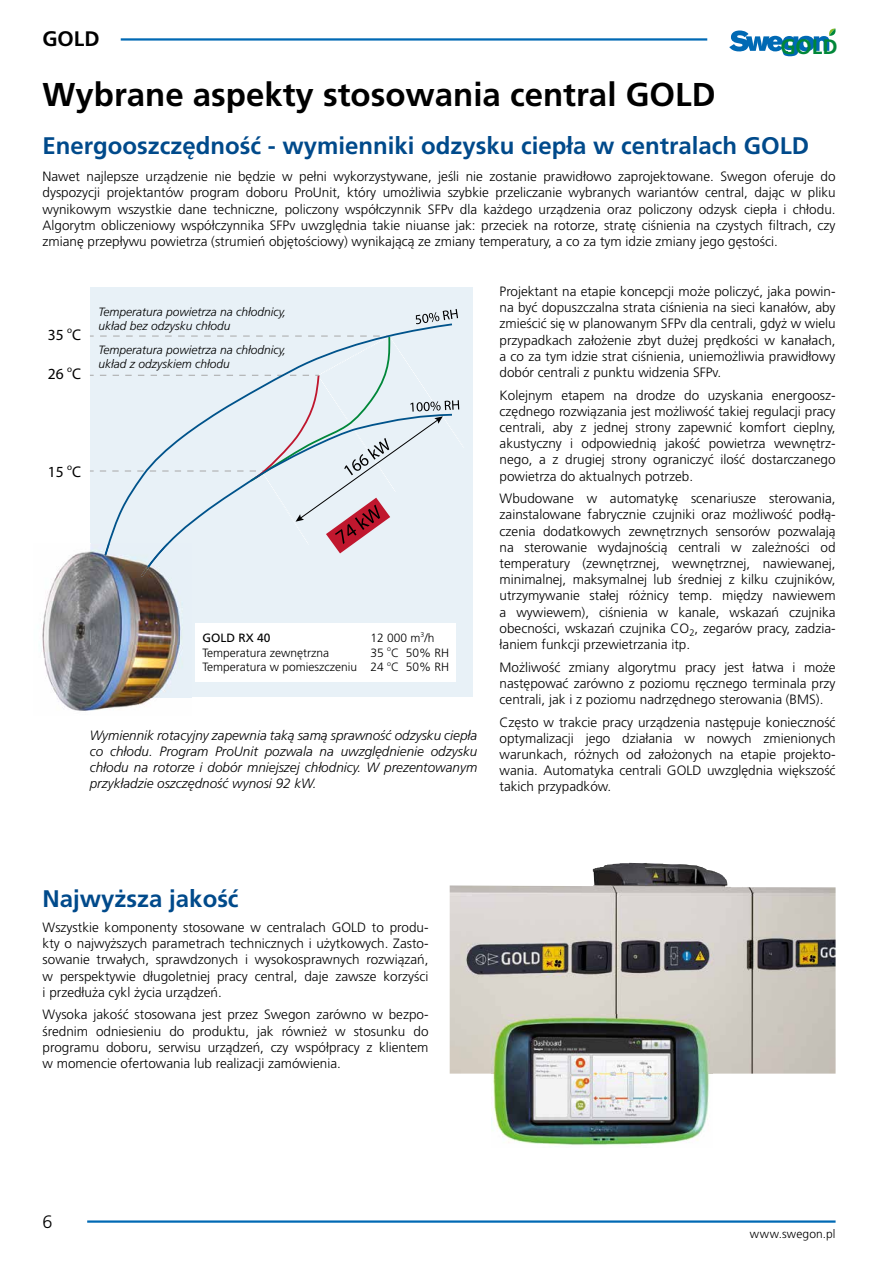
<style>
.page{position:relative;width:893px;height:1263px;background:#fff}
.page>*{position:absolute;margin:0;border:0;box-sizing:border-box;transform-origin:0 0}
.t1{font:700 33px "Frutiger CE";color:#000}
.t2{font:700 24px "Frutiger CE";color:#004a8b}
.t3{font:700 21px "Frutiger CE";color:#000}
.t4{font:700 21px "Frutiger CE";color:#008739}
.t5{font:300 18px "Frutiger CE";color:#000}
.t6{font:15.45px "Myriad Pro";color:#000}
.t7{font:300 13.5px/16.2px "Frutiger CE";color:#000;text-align:justify}
.t8{font:italic 300 13.5px/16.2px "Frutiger CE";color:#000;text-align:justify}
.t9{font:italic 300 12px/14.2px "Frutiger CE";color:#000}
.t10{font:300 12px "Frutiger CE";color:#000}
.t11{font:12px "Frutiger CE";color:#000}
.t12{font:9px "Myriad Pro";color:#000}
.t13{font:300 6.9px "Frutiger CE";color:#000}
</style>
<div class="page">
<svg style="left:729px;top:28px;width:107px;height:28px"></svg>
<hr style="left:121px;top:38px;width:586px;height:3px;background:#0069b4">
<hr style="left:87px;top:1220px;width:749px;height:3px;background:#0069b4">
<div style="left:90px;top:287px;width:382px;height:410px;background:#e8f1f7"></div>
<svg style="left:416px;top:309px;width:42px;height:15px"></svg>
<div style="left:195px;top:623px;width:261px;height:59px;background:#fff"></div>
<img style="left:42px;top:551px;width:48px;height:78px">
<img style="left:42px;top:629px;width:97px;height:82px">
<img style="left:139px;top:697px;width:53px;height:8px">
<img style="left:90px;top:556px;width:92px;height:141px">
<img style="left:141px;top:556px;width:28px;height:21px">
<svg style="left:90px;top:335px;width:373px;height:221px"></svg>
<img style="left:450px;top:863px;width:386px;height:211px">
<img style="left:492px;top:1014px;width:220px;height:131px">
<h3 class="t3" style="left:43px;top:27px;width:59px">GOLD</h3>
<h1 class="t1" style="left:43px;top:75px;width:674px">Wybrane aspekty stosowania central GOLD</h1>
<h3 class="t4" style="left:780px;top:34px;width:59px">GOLD</h3>
<h2 class="t2" style="left:43px;top:132px;width:768px">Energooszczędność - wymienniki odzysku ciepła w centralach GOLD</h2>
<p class="t7" style="left:43px;top:168px;width:795px">Nawet najlepsze urządzenie nie będzie w pełni wykorzystywane, jeśli nie zostanie prawidłowo zaprojektowane. Swegon oferuje do dyspozycji projektantów program doboru ProUnit, który umożliwia szybkie przeliczanie wybranych wariantów central, dając w pliku wynikowym wszystkie dane techniczne, policzony współczynnik SFPv dla każdego urządzenia oraz policzony odzysk ciepła i chłodu.<br>Algorytm obliczeniowy współczynnika SFPv uwzględnia takie niuanse jak: przeciek na rotorze, stratę ciśnienia na czystych filtrach, czy zmianę przepływu powietrza (strumień objętościowy) wynikającą ze zmiany temperatury, a co za tym idzie zmiany jego gęstości.</p>
<p class="t6" style="left:48px;top:325px;width:17px">35</p>
<p class="t12" style="left:67px;top:325px;width:6px">o</p>
<p class="t6" style="left:72px;top:325px;width:10px">C</p>
<p class="t6" style="left:48px;top:365px;width:17px">26</p>
<p class="t12" style="left:67px;top:364px;width:6px">o</p>
<p class="t6" style="left:72px;top:365px;width:10px">C</p>
<p class="t9" style="left:98px;top:305px;width:189px">Temperatura powietrza na chłodnicy, układ bez odzysku chłodu</p>
<p class="t9" style="left:98px;top:343px;width:189px">Temperatura powietrza na chłodnicy, układ z odzyskiem chłodu</p>
<p class="t6" style="left:48px;top:463px;width:17px">15</p>
<p class="t12" style="left:67px;top:462px;width:6px">o</p>
<p class="t6" style="left:72px;top:463px;width:10px">C</p>
<p class="t13" style="left:420px;top:631px;width:5px">3</p>
<p class="t11" style="left:202px;top:631px;width:70px">GOLD RX 40</p>
<p class="t10" style="left:370px;top:631px;width:65px">12 000 m /h</p>
<p class="t10" style="left:202px;top:646px;width:128px">Temperatura zewnętrzna</p>
<p class="t10" style="left:370px;top:646px;width:15px">35</p>
<p class="t13" style="left:387px;top:645px;width:5px">o</p>
<p class="t10" style="left:391px;top:646px;width:60px">C 50% RH</p>
<p class="t10" style="left:202px;top:660px;width:183px">Temperatura w pomieszczeniu 24</p>
<p class="t13" style="left:387px;top:659px;width:5px">o</p>
<p class="t10" style="left:391px;top:660px;width:60px">C 50% RH</p>
<p class="t8" style="left:90px;top:727px;width:389px">Wymiennik rotacyjny zapewnia taką samą sprawność odzysku ciepła co chłodu. Program ProUnit pozwala na uwzględnienie odzysku chłodu na rotorze i dobór mniejszej chłodnicy. W prezentowanym przykładzie oszczędność wynosi 92 kW.</p>
<p class="t7" style="left:500px;top:283px;width:337px">Projektant na etapie koncepcji może policzyć, jaka powin&shy;na być dopuszczalna strata ciśnienia na sieci kanałów, aby zmieścić się w planowanym SFPv dla centrali, gdyż w wielu przypadkach założenie zbyt dużej prędkości w kanałach, a co za tym idzie strat ciśnienia, uniemożliwia prawidłowy dobór centrali z punktu widzenia SFPv.</p>
<p class="t7" style="left:500px;top:387px;width:337px">Kolejnym etapem na drodze do uzyskania energoosz&shy;czędnego rozwiązania jest możliwość takiej regulacji pracy centrali, aby z jednej strony zapewnić komfort cieplny, akustyczny i odpowiednią jakość powietrza wewnętrz&shy;nego, a z drugiej strony ograniczyć ilość dostarczanego powietrza do aktualnych potrzeb.</p>
<p class="t7" style="left:500px;top:490px;width:337px">Wbudowane w automatykę scenariusze sterowania, zainstalowane fabrycznie czujniki oraz możliwość podłą&shy;czenia dodatkowych zewnętrznych sensorów pozwalają na sterowanie wydajnością centrali w zależności od temperatury (zewnętrznej, wewnętrznej, nawiewanej, minimalnej, maksymalnej lub średniej z kilku czujników, utrzymywanie stałej różnicy temp. między nawiewem a wywiewem), ciśnienia w kanale, wskazań czujnika obecności, wskazań czujnika CO<sub>2</sub>, zegarów pracy, zadzia&shy;łaniem funkcji przewietrzania itp.</p>
<p class="t7" style="left:500px;top:659px;width:337px">Możliwość zmiany algorytmu pracy jest łatwa i może następować zarówno z poziomu ręcznego terminala przy centrali, jak i z poziomu nadrzędnego sterowania (BMS).</p>
<p class="t7" style="left:500px;top:714px;width:337px">Często w trakcie pracy urządzenia następuje konieczność optymalizacji jego działania w nowych zmienionych warunkach, różnych od założonych na etapie projekto&shy;wania. Automatyka centrali GOLD uwzględnia większość takich przypadków.</p>
<h2 class="t2" style="left:43px;top:884px;width:198px">Najwyższa jakość</h2>
<p class="t7" style="left:43px;top:919px;width:387px">Wszystkie komponenty stosowane w centralach GOLD to produ&shy;kty o najwyższych parametrach technicznych i użytkowych. Zasto&shy;sowanie trwałych, sprawdzonych i wysokosprawnych rozwiązań, w perspektywie długoletniej pracy central, daje zawsze korzyści i przedłuża cykl życia urządzeń.</p>
<p class="t7" style="left:43px;top:1006px;width:387px">Wysoka jakość stosowana jest przez Swegon zarówno w bezpo&shy;średnim odniesieniu do produktu, jak również w stosunku do programu doboru, serwisu urządzeń, czy współpracy z klientem w momencie ofertowania lub realizacji zamówienia.</p>
<h3 class="t5" style="left:43px;top:1211px;width:12px">6</h3>
<p class="t10" style="left:750px;top:1226px;width:87px">www.swegon.pl</p>
</div>
